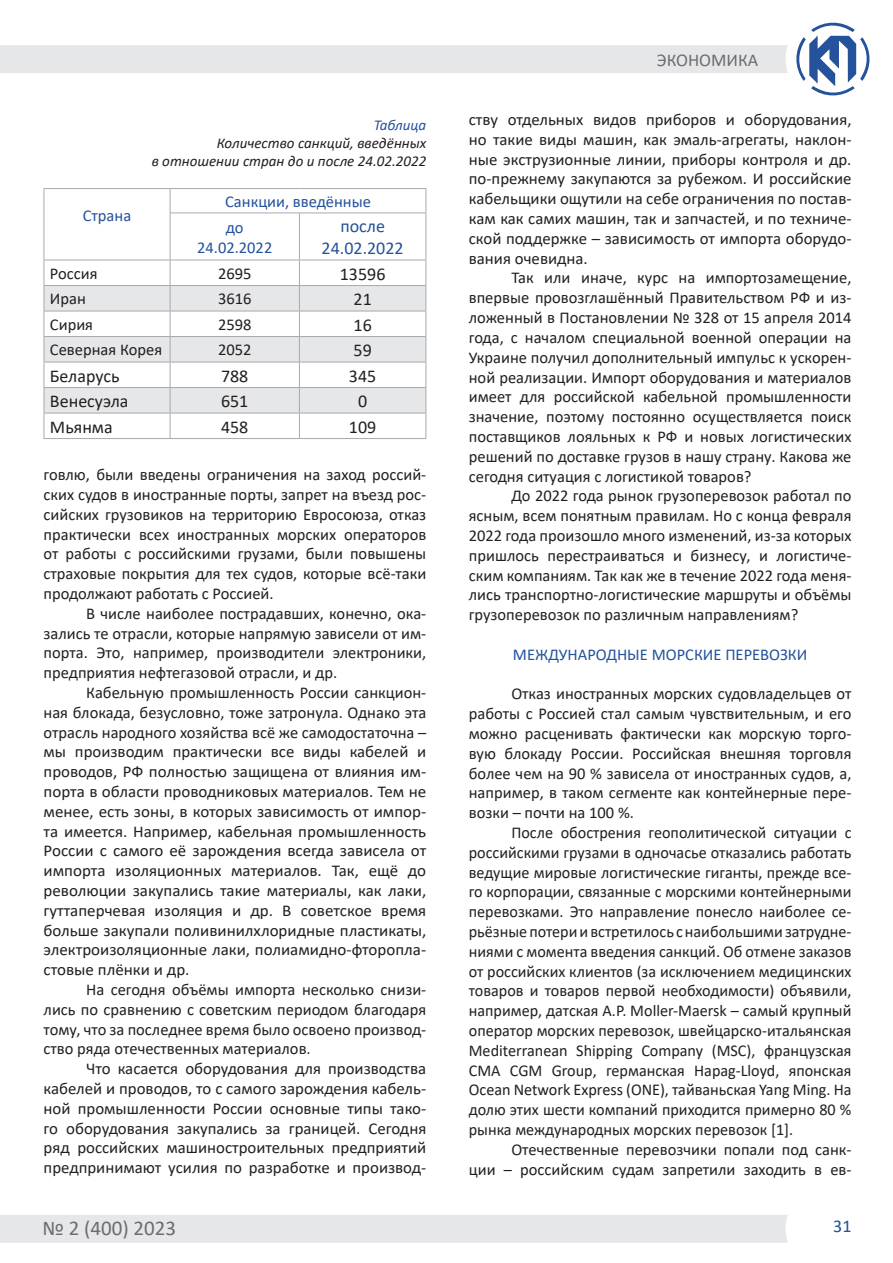
<style>
.page{position:relative;width:893px;height:1263px;background:#fff}
.page>*{position:absolute;margin:0;border:0;box-sizing:border-box;transform-origin:0 0}
.t1{font:21px "Calibri";color:#6c6d70}
.t2{font:18px "Calibri";color:#231f20}
.t3{font:18px/21.6px "Calibri";color:#24529b;text-align:center}
.t4{font:18px "Calibri";color:#6c6d70}
.t5{font:16.5px/19.8px "Calibri";color:#231f20;text-align:justify}
.t6{font:16.5px "Calibri";color:#24529b}
.t7{font:italic 15px "Calibri";color:#231f20}
.t8{font:italic 15px "Calibri";letter-spacing:-.005em;color:#24529b}
</style>
<div class="page">
<svg style="left:796px;top:22px;width:74px;height:74px"></svg>
<div style="left:0;top:45px;width:788px;height:28px;background:#e6e7e9"></div>
<div style="left:0;top:1215px;width:788px;height:28px;background:#e6e7e9"></div>
<hr style="left:44px;top:188px;width:126px;height:1px;background:#a8a9ad">
<hr style="left:170px;top:188px;width:129px;height:1px;background:#a8a9ad">
<hr style="left:299px;top:188px;width:127px;height:1px;background:#a8a9ad">
<svg style="left:44px;top:189px;width:383px;height:249px"></svg>
<hr style="left:44px;top:438px;width:126px;height:1px;background:#a8a9ad">
<hr style="left:170px;top:438px;width:129px;height:1px;background:#a8a9ad">
<hr style="left:299px;top:438px;width:127px;height:1px;background:#a8a9ad">
<p class="t6" style="left:83px;top:204px;width:50px">Страна</p>
<p class="t8" style="left:374px;top:115px;width:54px">Таблица</p>
<p class="t7" style="left:217px;top:133px;width:211px">Количество санкций, введённых</p>
<p class="t7" style="left:152px;top:151px;width:276px">в отношении стран до и после 24.02.2022</p>
<p class="t6" style="left:225px;top:190px;width:147px">Санкции, введённые</p>
<p class="t6" style="left:226px;top:216px;width:19px">до</p>
<p class="t6" style="left:197px;top:236px;width:77px">24.02.2022</p>
<p class="t3" style="left:322px;top:215px;width:84px">после<br>24.02.2022</p>
<p class="t5" style="left:50px;top:263px;width:49px">Россия</p>
<p class="t5" style="left:218px;top:263px;width:35px">2695</p>
<p class="t2" style="left:340px;top:261px;width:47px">13596</p>
<p class="t5" style="left:50px;top:289px;width:37px">Иран</p>
<p class="t5" style="left:218px;top:289px;width:35px">3616</p>
<p class="t2" style="left:354px;top:287px;width:20px">21</p>
<p class="t5" style="left:50px;top:314px;width:45px">Сирия</p>
<p class="t5" style="left:218px;top:314px;width:35px">2598</p>
<p class="t2" style="left:354px;top:312px;width:20px">16</p>
<p class="t5" style="left:50px;top:340px;width:114px">Северная Корея</p>
<p class="t5" style="left:218px;top:340px;width:35px">2052</p>
<p class="t2" style="left:354px;top:338px;width:20px">59</p>
<p class="t2" style="left:50px;top:363px;width:71px">Беларусь</p>
<p class="t2" style="left:221px;top:363px;width:29px">788</p>
<p class="t2" style="left:349px;top:363px;width:29px">345</p>
<p class="t2" style="left:50px;top:389px;width:80px">Венесуэла</p>
<p class="t2" style="left:221px;top:389px;width:29px">651</p>
<p class="t2" style="left:358px;top:389px;width:11px">0</p>
<p class="t2" style="left:50px;top:414px;width:64px">Мьянма</p>
<p class="t2" style="left:221px;top:414px;width:29px">458</p>
<p class="t2" style="left:349px;top:414px;width:29px">109</p>
<p class="t5" style="left:44px;top:464px;width:384px">говлю, были введены ограничения на заход россий&shy;ских судов в иностранные порты, запрет на въезд рос&shy;сийских грузовиков на территорию Евросоюза, отказ практически всех иностранных морских операторов от работы с российскими грузами, были повышены страховые покрытия для тех судов, которые всё-таки продолжают работать с Россией.</p>
<p class="t5" style="left:44px;top:603px;width:384px;text-indent:43px">В числе наиболее пострадавших, конечно, ока&shy;зались те отрасли, которые напрямую зависели от им&shy;порта. Это, например, производители электроники, предприятия нефтегазовой отрасли, и др.</p>
<p class="t5" style="left:44px;top:682px;width:384px;text-indent:43px">Кабельную промышленность России санкцион&shy;ная блокада, безусловно, тоже затронула. Однако эта отрасль народного хозяйства всё же самодостаточна –</p>
<p class="t5" style="left:44px;top:742px;width:384px">мы производим практически все виды кабелей и проводов, РФ полностью защищена от влияния им&shy;порта в области проводниковых материалов. Тем не менее, есть зоны, в которых зависимость от импор&shy;та имеется. Например, кабельная промышленность России с самого её зарождения всегда зависела от импорта изоляционных материалов. Так, ещё до революции закупались такие материалы, как лаки, гуттаперчевая изоляция и др. В советское время больше закупали поливинилхлоридные пластикаты, электроизоляционные лаки, полиамидно-фторопла&shy;стовые плёнки и др.</p>
<p class="t5" style="left:44px;top:979px;width:384px;text-indent:43px">На сегодня объёмы импорта несколько снизи&shy;лись по сравнению с советским периодом благодаря тому, что за последнее время было освоено производ&shy;ство ряда отечественных материалов.</p>
<p class="t5" style="left:44px;top:1058px;width:384px;text-indent:43px">Что касается оборудования для производства кабелей и проводов, то с самого зарождения кабель&shy;ной промышленности России основные типы тако&shy;го оборудования закупались за границей. Сегодня ряд российских машиностроительных предприятий предпринимают усилия по разработке и производ-</p>
<p class="t4" style="left:657px;top:48px;width:103px">ЭКОНОМИКА</p>
<p class="t5" style="left:469px;top:109px;width:384px">ству отдельных видов приборов и оборудования, но такие виды машин, как эмаль-агрегаты, наклон&shy;ные экструзионные линии, приборы контроля и др. по-прежнему закупаются за рубежом. И российские кабельщики ощутили на себе ограничения по постав&shy;кам как самих машин, так и запчастей, и по техниче&shy;ской поддержке – зависимость от импорта оборудо&shy;вания очевидна.</p>
<p class="t5" style="left:469px;top:268px;width:384px;text-indent:43px">Так или иначе, курс на импортозамещение, впервые провозглашённый Правительством РФ и из&shy;ложенный в Постановлении № 328 от 15 апреля 2014 года, с началом специальной военной операции на Украине получил дополнительный импульс к ускорен&shy;ной реализации. Импорт оборудования и материалов имеет для российской кабельной промышленности значение, поэтому постоянно осуществляется поиск поставщиков лояльных к РФ и новых логистических решений по доставке грузов в нашу страну. Какова же сегодня ситуация с логистикой товаров?</p>
<p class="t5" style="left:469px;top:485px;width:384px;text-indent:43px">До 2022 года рынок грузоперевозок работал по ясным, всем понятным правилам. Но с конца февраля 2022 года произошло много изменений, из-за которых пришлось перестраиваться и бизнесу, и логистиче&shy;ским компаниям. Так как же в течение 2022 года меня&shy;лись транспортно-логистические маршруты и объёмы грузоперевозок по различным направлениям?</p>
<p class="t6" style="left:513px;top:643px;width:296px">МЕЖДУНАРОДНЫЕ МОРСКИЕ ПЕРЕВОЗКИ</p>
<p class="t5" style="left:469px;top:683px;width:384px;text-indent:43px">Отказ иностранных морских судовладельцев от работы с Россией стал самым чувствительным, и его можно расценивать фактически как морскую торго&shy;вую блокаду России. Российская внешняя торговля более чем на 90 % зависела от иностранных судов, а, например, в таком сегменте как контейнерные пере&shy;возки – почти на 100 %.</p>
<p class="t5" style="left:469px;top:822px;width:384px;text-indent:43px">После обострения геополитической ситуации с российскими грузами в одночасье отказались работать ведущие мировые логистические гиганты, прежде все&shy;го корпорации, связанные с морскими контейнерными перевозками. Это направление понесло наиболее се&shy;рьёзные потери и встретилось с наибольшими затрудне&shy;ниями с момента введения санкций. Об отмене заказов от российских клиентов (за исключением медицинских товаров и товаров первой необходимости) объявили, например, датская A.P. Moller-Maersk – самый крупный оператор морских перевозок, швейцарско-итальянская Mediterranean Shipping Company (MSC), французская CMA CGM Group, германская Hapag-Lloyd, японская Ocean Network Express (ONE), тайваньская Yang Ming. На долю этих шести компаний приходится примерно 80 % рынка международных морских перевозок [1].</p>
<p class="t5" style="left:469px;top:1139px;width:384px;text-align:right">Отечественные перевозчики попали под санк-<br>ции – российским судам запретили заходить в ев-</p>
<p class="t1" style="left:43px;top:1213px;width:135px">№ 2 (400) 2023</p>
<p class="t3" style="left:833px;top:1214px;width:20px">31</p>
</div>
